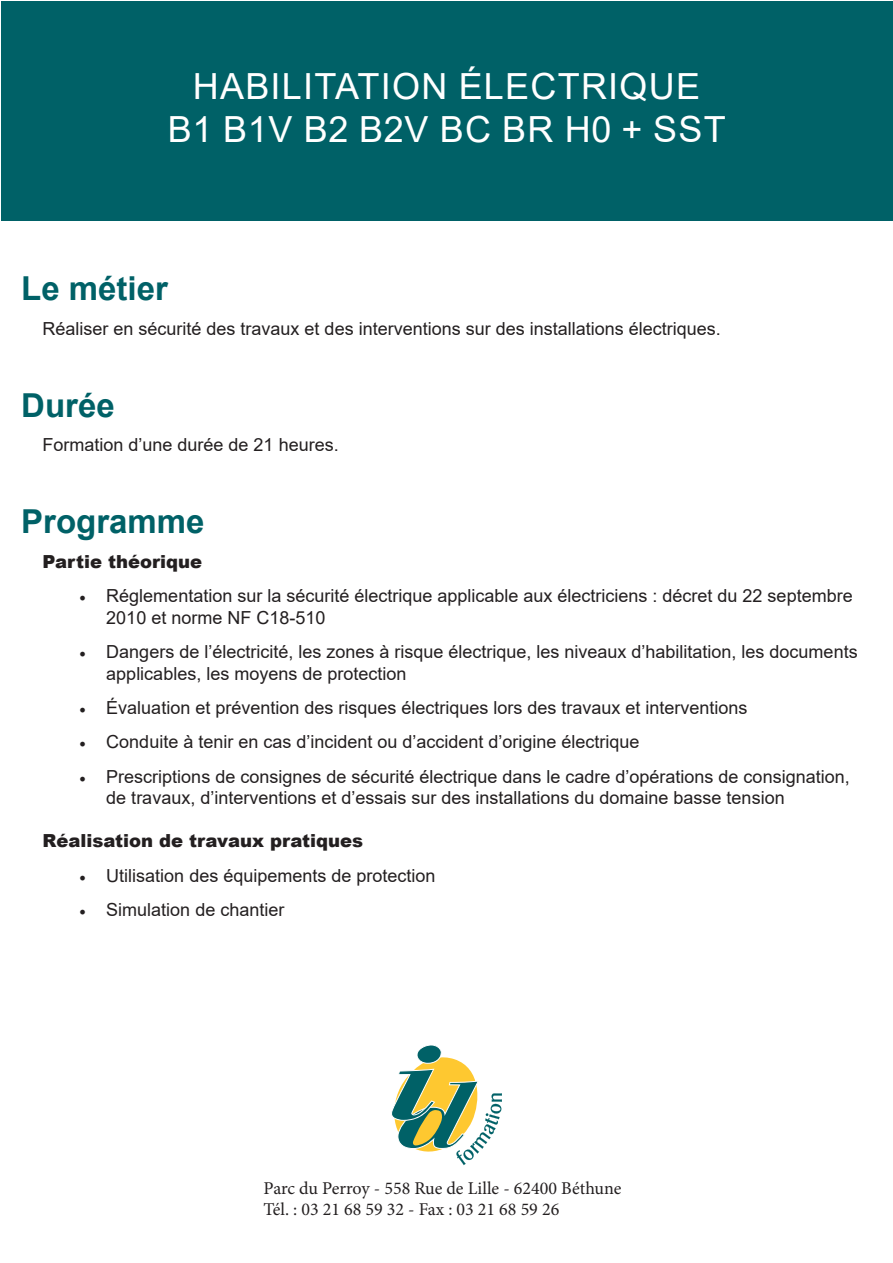
<style>
.page{position:relative;width:893px;height:1263px;background:#fff}
.page>*{position:absolute;margin:0;border:0;box-sizing:border-box;transform-origin:0 0}
.t1{font:36px/43.2px "Arial";letter-spacing:.035em;color:#fff;text-align:center}
.t2{font:700 33px "Arial";color:#006167}
.t3{font:18px/21.6px "Arial";color:#231f20}
.t4{font:18px "Minion Pro";color:#231f20}
.t5{font:900 18px "Arial";color:#231f20}
.s1{font-family:"Minion Pro"}
</style>
<div class="page">
<div style="left:1px;top:1px;width:891px;height:219px;background:#006167"></div>
<svg style="left:391px;top:1045px;width:111px;height:120px"></svg>
<p class="t1" style="left:168px;top:64px;width:559px">HABILITATION ÉLECTRIQUE<br>B1 B1V B2 B2V BC BR H0 + SST</p>
<p class="t2" style="left:21px;top:266px;width:148px">Le métier</p>
<p class="t3" style="left:43px;top:318px;width:680px">Réaliser en sécurité des travaux et des interventions sur des installations électriques.</p>
<p class="t2" style="left:21px;top:382px;width:95px">Durée</p>
<p class="t3" style="left:43px;top:434px;width:298px">Formation d’une durée de 21 heures.</p>
<p class="t2" style="left:21px;top:499px;width:185px">Programme</p>
<p class="t5" style="left:43px;top:548px;width:161px">Partie théorique</p>
<p class="t3" style="left:106px;top:585px;width:748px;text-indent:-27px"><span class="s1">•</span> Réglementation sur la sécurité électrique applicable aux électriciens : décret du 22 septembre<br>2010 et norme NF C18-510</p>
<p class="t3" style="left:106px;top:641px;width:753px;text-indent:-27px"><span class="s1">•</span> Dangers de l’électricité, les zones à risque électrique, les niveaux d’habilitation, les documents applicables, les moyens de protection</p>
<p class="t3" style="left:79px;top:697px;width:670px"><span class="s1">•</span> Évaluation et prévention des risques électriques lors des travaux et interventions</p>
<p class="t3" style="left:79px;top:731px;width:562px"><span class="s1">•</span> Conduite à tenir en cas d’incident ou d’accident d’origine électrique</p>
<p class="t3" style="left:106px;top:765px;width:745px;text-indent:-27px"><span class="s1">•</span> Prescriptions de consignes de sécurité électrique dans le cadre d’opérations de consignation, de travaux, d’interventions et d’essais sur des installations du domaine basse tension</p>
<p class="t5" style="left:43px;top:828px;width:322px">Réalisation de travaux pratiques</p>
<p class="t3" style="left:79px;top:864px;width:358px"><span class="s1">•</span> Utilisation des équipements de protection</p>
<p class="t3" style="left:79px;top:899px;width:207px"><span class="s1">•</span> Simulation de chantier</p>
<p class="t4" style="left:264px;top:1176px;width:359px">Parc du Perroy - 558 Rue de Lille - 62400 Béthune</p>
<p class="t4" style="left:264px;top:1198px;width:297px">Tél. : 03 21 68 59 32 - Fax : 03 21 68 59 26</p>
</div>
